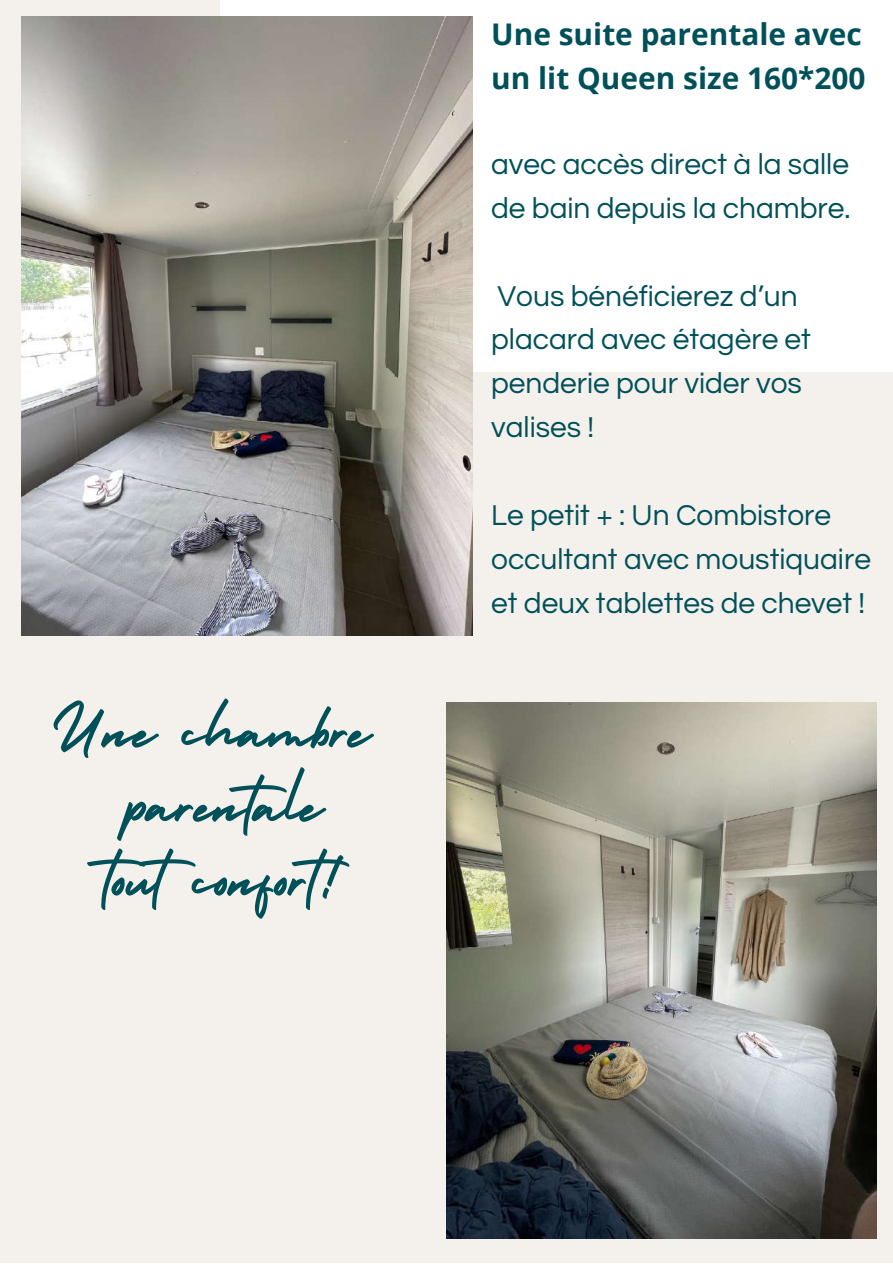
<style>
.page{position:relative;width:893px;height:1264px;background:#fff}
.page>*{position:absolute;margin:0;border:0;box-sizing:border-box;transform-origin:0 0}
.t1{font:75px/74.2px "Holiday";color:#005059}
.t2{font:29.85px/43.8px "Questrial";color:#005059}
.t3{font:700 29.85px/43.8px "Open Sans";color:#005059}
</style>
<div class="page">
<div style="left:0;top:0;width:219px;height:1262px;background:#f4f0ec"></div>
<div style="left:0;top:372px;width:892px;height:890px;background:#f4f0ec"></div>
<img style="left:21px;top:17px;width:451px;height:618px">
<img style="left:446px;top:702px;width:429px;height:536px">
<h1 class="t1" style="left:105px;top:684px;width:267px;text-indent:-54px">Une chambre parentale toutconfort!</h1>
<p class="t3" style="left:491px;top:11px;width:376px">Une suite parentale avec un lit Queen size 160*200</p>
<p class="t2" style="left:491px;top:143px;width:361px">avec accès direct à la salle de bain depuis la chambre.</p>
<p class="t2" style="left:491px;top:274px;width:321px">Vous bénéficierez d’un placard avec étagère et penderie pour vider vos valises !</p>
<p class="t2" style="left:491px;top:494px;width:381px">Le petit + : Un Combistore occultant avec moustiquaire et deux tablettes de chevet !</p>
</div>
